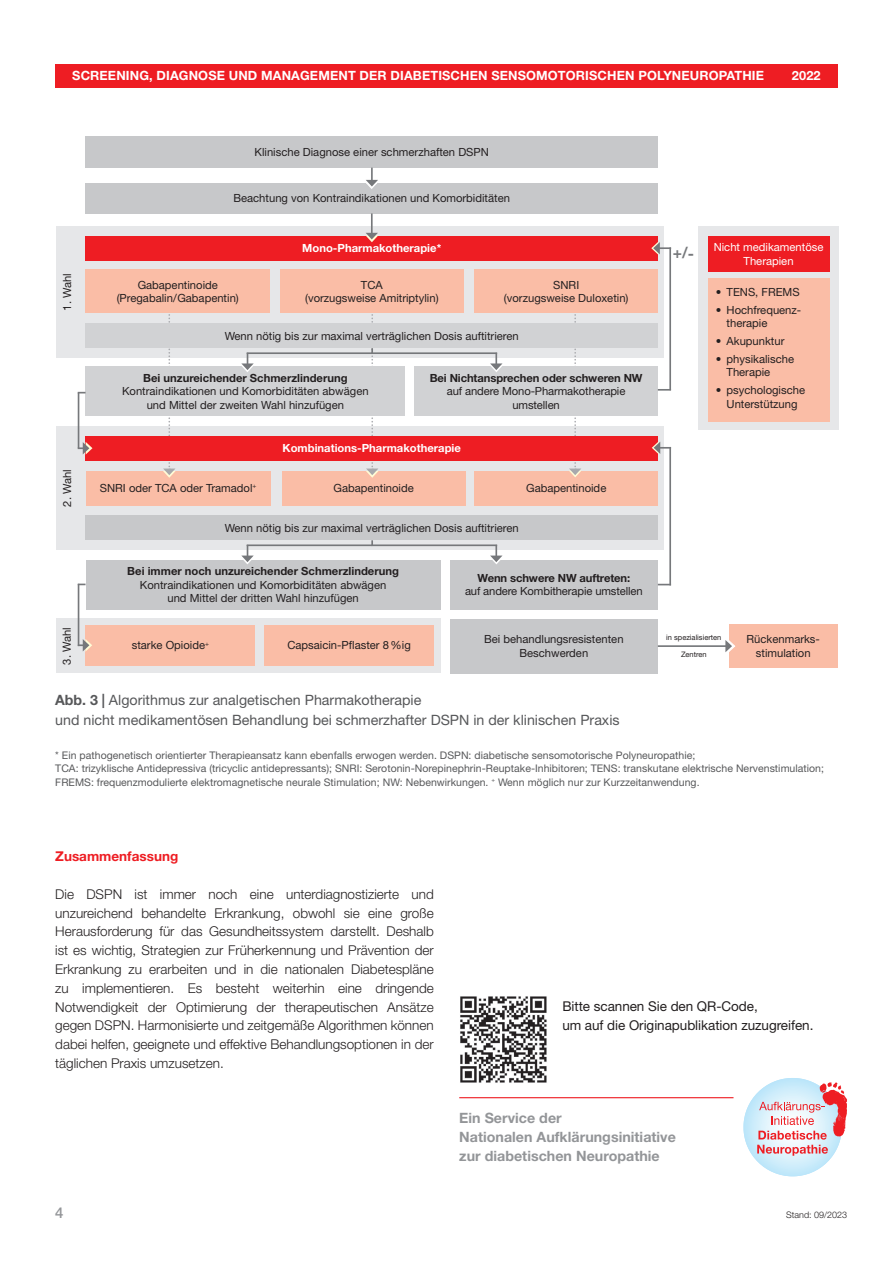
<style>
.page{position:relative;width:893px;height:1263px;background:#fff}
.page>*{position:absolute;margin:0;border:0;box-sizing:border-box;transform-origin:0 0}
.t1{font:700 15.45px "Helvetica Neue LT Std";color:#76787b}
.t2{font:500 15px "Helvetica Neue LT Std";color:#939598}
.t3{font:14.25px/20px "Helvetica Neue LT Std";color:#57585a}
.t4{font:700 14.25px/18.8px "Helvetica Neue LT Std";color:#939598}
.t5{font:300 13.5px/18.8px "Helvetica Neue LT Std";color:#231f20;text-align:justify}
.t6{font:13.5px/18.8px "Helvetica Neue LT Std";letter-spacing:-.005em;color:#231f20}
.t7{font:700 13.5px "Helvetica Neue LT Std";color:#ee1d23}
.t8{font:700 12.75px "Helvetica Neue LT Std";letter-spacing:.01em;color:#fff}
.t9{font:11.25px/13.5px "Helvetica Neue LT Std";color:#231f20;text-align:center}
.t10{font:700 11.25px "Helvetica Neue LT Std";color:#231f20}
.t11{font:700 11.25px "Helvetica Neue LT Std";color:#fff}
.t12{font:11.25px/13.5px "Helvetica Neue LT Std";color:#fff;text-align:center}
.t13{font:10.5px/13.5px "Helvetica Neue LT Std";letter-spacing:.005em;color:#57585a}
.t14{font:300 9px "Helvetica Neue LT Std";color:#231f20}
.t15{font:7.5px "Helvetica Neue LT Std";color:#231f20}
.s1{font-weight:700}
</style>
<div class="page">
<img style="left:460px;top:996px;width:87px;height:87px">
<div style="left:698px;top:226px;width:141px;height:204px;background:#e6e7e9"></div>
<div style="left:86px;top:136px;width:572px;height:32px;background:#c7c8ca"></div>
<div style="left:86px;top:183px;width:572px;height:30px;background:#c7c8ca"></div>
<div style="left:56px;top:226px;width:608px;height:131px;background:#e6e7e9"></div>
<div style="left:86px;top:236px;width:572px;height:25px;background:#ee1d23"></div>
<div style="left:708px;top:278px;width:121px;height:143px;background:#fabda6"></div>
<div style="left:708px;top:236px;width:121px;height:36px;background:#ee1d23"></div>
<div style="left:56px;top:426px;width:608px;height:124px;background:#e6e7e9"></div>
<div style="left:86px;top:471px;width:185px;height:34px;background:#fabda6"></div>
<div style="left:282px;top:471px;width:183px;height:34px;background:#fabda6"></div>
<div style="left:475px;top:471px;width:183px;height:34px;background:#fabda6"></div>
<div style="left:86px;top:515px;width:572px;height:25px;background:#c7c8ca"></div>
<div style="left:57px;top:618px;width:384px;height:55px;background:#e6e7e9"></div>
<div style="left:86px;top:625px;width:169px;height:40px;background:#fabda6"></div>
<div style="left:264px;top:625px;width:170px;height:40px;background:#fabda6"></div>
<div style="left:450px;top:619px;width:208px;height:54px;background:#c7c8ca"></div>
<div style="left:86px;top:560px;width:355px;height:49px;background:#c7c8ca"></div>
<div style="left:450px;top:560px;width:208px;height:50px;background:#c7c8ca"></div>
<svg style="left:163px;top:314px;width:13px;height:164px"></svg>
<svg style="left:569px;top:314px;width:13px;height:163px"></svg>
<div style="left:86px;top:323px;width:572px;height:25px;background:#d1d2d4"></div>
<div style="left:86px;top:366px;width:319px;height:50px;background:#d1d2d4"></div>
<div style="left:86px;top:436px;width:572px;height:25px;background:#ee1d23"></div>
<div style="left:414px;top:366px;width:244px;height:50px;background:#d1d2d4"></div>
<hr style="left:669px;top:447px;width:2px;height:138px;background:#76787b">
<hr style="left:669px;top:247px;width:2px;height:143px;background:#76787b">
<svg style="left:652px;top:442px;width:18px;height:12px"></svg>
<svg style="left:651px;top:242px;width:20px;height:13px"></svg>
<div style="left:729px;top:624px;width:109px;height:44px;background:#fabda6"></div>
<hr style="left:658px;top:645px;width:68px;height:2px;background:#76787b">
<svg style="left:725px;top:640px;width:11px;height:12px"></svg>
<hr style="left:78px;top:393px;width:1px;height:55px;background:#76787b">
<svg style="left:78px;top:442px;width:14px;height:13px"></svg>
<svg style="left:658px;top:389px;width:13px;height:2px"></svg>
<svg style="left:78px;top:639px;width:14px;height:13px"></svg>
<hr style="left:78px;top:584px;width:1px;height:62px;background:#76787b">
<div style="left:475px;top:269px;width:183px;height:44px;background:#fabda6"></div>
<div style="left:280px;top:269px;width:183px;height:44px;background:#fabda6"></div>
<div style="left:86px;top:269px;width:184px;height:44px;background:#fabda6"></div>
<hr style="left:371px;top:213px;width:2px;height:21px;background:#76787b">
<svg style="left:366px;top:233px;width:12px;height:9px"></svg>
<svg style="left:366px;top:168px;width:12px;height:21px"></svg>
<hr style="left:247px;top:352px;width:125px;height:2px;background:#76787b">
<svg style="left:241px;top:353px;width:13px;height:19px"></svg>
<hr style="left:372px;top:352px;width:125px;height:2px;background:#76787b">
<svg style="left:490px;top:353px;width:13px;height:19px"></svg>
<svg style="left:366px;top:314px;width:13px;height:164px"></svg>
<hr style="left:247px;top:544px;width:125px;height:2px;background:#76787b">
<svg style="left:241px;top:545px;width:13px;height:19px"></svg>
<hr style="left:372px;top:544px;width:125px;height:2px;background:#76787b">
<svg style="left:490px;top:545px;width:13px;height:19px"></svg>
<div style="left:55px;top:64px;width:783px;height:24px;background:#ee1d23"></div>
<hr style="left:459px;top:1097px;width:274px;height:1px;background:#ee1d23">
<img style="left:842px;top:1090px;width:5px;height:46px">
<svg style="left:744px;top:1078px;width:98px;height:98px"></svg>
<p class="t8" style="left:72px;top:68px;width:693px">SCREENING, DIAGNOSE UND MANAGEMENT DER DIABETISCHEN SENSOMOTORISCHEN POLYNEUROPATHIE</p>
<p class="t8" style="left:792px;top:68px;width:30px">2022</p>
<p class="t9" style="left:60px;top:310px;width:39px;rotate:-90deg">1. Wahl</p>
<p class="t9" style="left:60px;top:507px;width:39px;rotate:-90deg">2. Wahl</p>
<p class="t9" style="left:60px;top:664px;width:39px;rotate:-90deg">3. Wahl</p>
<p class="t9" style="left:255px;top:145px;width:236px">Klinische Diagnose einer schmerzhaften DSPN</p>
<p class="t9" style="left:233px;top:191px;width:278px">Beachtung von Kontraindikationen und Komorbiditäten</p>
<p class="t11" style="left:302px;top:241px;width:140px">Mono-Pharmakotherapie*</p>
<p class="t9" style="left:117px;top:278px;width:124px">Gabapentinoide (Pregabalin/Gabapentin)</p>
<p class="t9" style="left:305px;top:278px;width:135px">TCA<br>(vorzugsweise Amitriptylin)</p>
<p class="t9" style="left:504px;top:278px;width:126px">SNRI<br>(vorzugsweise Duloxetin)</p>
<p class="t9" style="left:225px;top:329px;width:295px">Wenn nötig bis zur maximal verträglichen Dosis auftitrieren</p>
<p class="t10" style="left:143px;top:371px;width:206px">Bei unzureichender Schmerzlinderung</p>
<p class="t9" style="left:122px;top:384px;width:248px">Kontraindikationen und Komorbiditäten abwägen und Mittel der zweiten Wahl hinzufügen</p>
<p class="t11" style="left:283px;top:441px;width:180px">Kombinations-Pharmakotherapie</p>
<p class="t10" style="left:430px;top:371px;width:214px">Bei Nichtansprechen oder schweren NW</p>
<p class="t9" style="left:447px;top:384px;width:180px">auf andere Mono-Pharmakotherapie umstellen</p>
<p class="t9" style="left:100px;top:481px;width:158px">SNRI oder TCA oder Tramadol<sup>+</sup></p>
<p class="t9" style="left:334px;top:481px;width:82px">Gabapentinoide</p>
<p class="t9" style="left:526px;top:481px;width:82px">Gabapentinoide</p>
<p class="t9" style="left:225px;top:521px;width:295px">Wenn nötig bis zur maximal verträglichen Dosis auftitrieren</p>
<p class="t10" style="left:127px;top:564px;width:273px">Bei immer noch unzureichender Schmerzlinderung</p>
<p class="t9" style="left:140px;top:578px;width:248px">Kontraindikationen und Komorbiditäten abwägen und Mittel der dritten Wahl hinzufügen</p>
<p class="t10" style="left:478px;top:571px;width:154px">Wenn schwere NW auftreten:</p>
<p class="t9" style="left:465px;top:584px;width:179px">auf andere Kombitherapie umstellen</p>
<p class="t9" style="left:132px;top:638px;width:79px">starke Opioide<sup>+</sup></p>
<p class="t9" style="left:287px;top:638px;width:125px">Capsaicin-Pflaster 8%ig</p>
<p class="t9" style="left:484px;top:632px;width:141px">Bei behandlungsresistenten<br>Beschwerden</p>
<p class="t3" style="left:55px;top:690px;width:566px"><span class="s1">Abb. 3 |</span> Algorithmus zur analgetischen Pharmakotherapie<br>und nicht medikamentösen Behandlung bei schmerzhafter DSPN in der klinischen Praxis</p>
<h1 class="t1" style="left:673px;top:243px;width:23px">+/-</h1>
<p class="t12" style="left:714px;top:240px;width:111px">Nicht medikamentöse<br>Therapien</p>
<p class="t9" style="left:716px;top:285px;width:85px">• TENS, FREMS</p>
<p class="t9" style="left:726px;top:303px;width:76px;text-align:left;text-indent:-11px">• Hochfrequenz&shy;therapie</p>
<p class="t9" style="left:716px;top:334px;width:70px">• Akupunktur</p>
<p class="t9" style="left:726px;top:352px;width:69px;text-align:left;text-indent:-11px">• physikalische<br>Therapie</p>
<p class="t9" style="left:716px;top:383px;width:91px">• psychologische<br>Unterstützung</p>
<p class="t15" style="left:666px;top:633px;width:57px">in spezialisierten</p>
<p class="t15" style="left:681px;top:650px;width:27px">Zentren</p>
<p class="t9" style="left:747px;top:632px;width:75px">Rückenmarks&shy;stimulation</p>
<p class="t13" style="left:55px;top:748px;width:770px">* Ein pathogenetisch orientierter Therapieansatz kann ebenfalls erwogen werden. DSPN: diabetische sensomotorische Polyneuropathie;<br>TCA: trizyklische Antidepressiva (tricyclic antidepressants); SNRI: Serotonin-Norepinephrin-Reuptake-Inhibitoren; TENS: transkutane elektrische Nervenstimulation;<br>FREMS: frequenzmodulierte elektromagnetische neurale Stimulation; NW: Nebenwirkungen. <sup>+</sup> Wenn möglich nur zur Kurzzeitanwendung.</p>
<p class="t7" style="left:55px;top:848px;width:124px">Zusammenfassung</p>
<p class="t5" style="left:55px;top:884px;width:380px">Die DSPN ist immer noch eine unterdiagnostizierte und unzureichend behandelte Erkrankung, obwohl sie eine große Herausforderung für das Gesundheitssystem darstellt. Deshalb ist es wichtig, Strategien zur Früherkennung und Prävention der Erkrankung zu erarbeiten und in die nationalen Diabetespläne zu implementieren. Es besteht weiterhin eine dringende Notwendigkeit der Optimierung der therapeutischen Ansätze gegen DSPN. Harmonisierte und zeitgemäße Algorithmen können dabei helfen, geeignete und effektive Behandlungsoptionen in der täglichen Praxis umzusetzen.</p>
<h2 class="t2" style="left:55px;top:1203px;width:10px">4</h2>
<p class="t6" style="left:562px;top:997px;width:253px">Bitte scannen Sie den QR-Code,<br>um auf die Originapublikation zuzugreifen.</p>
<p class="t4" style="left:459px;top:1109px;width:218px">Ein Service der<br>Nationalen Aufklärungsinitiative zur diabetischen Neuropathie</p>
<p class="t14" style="left:786px;top:1209px;width:63px">Stand: 09/2023</p>
</div>
